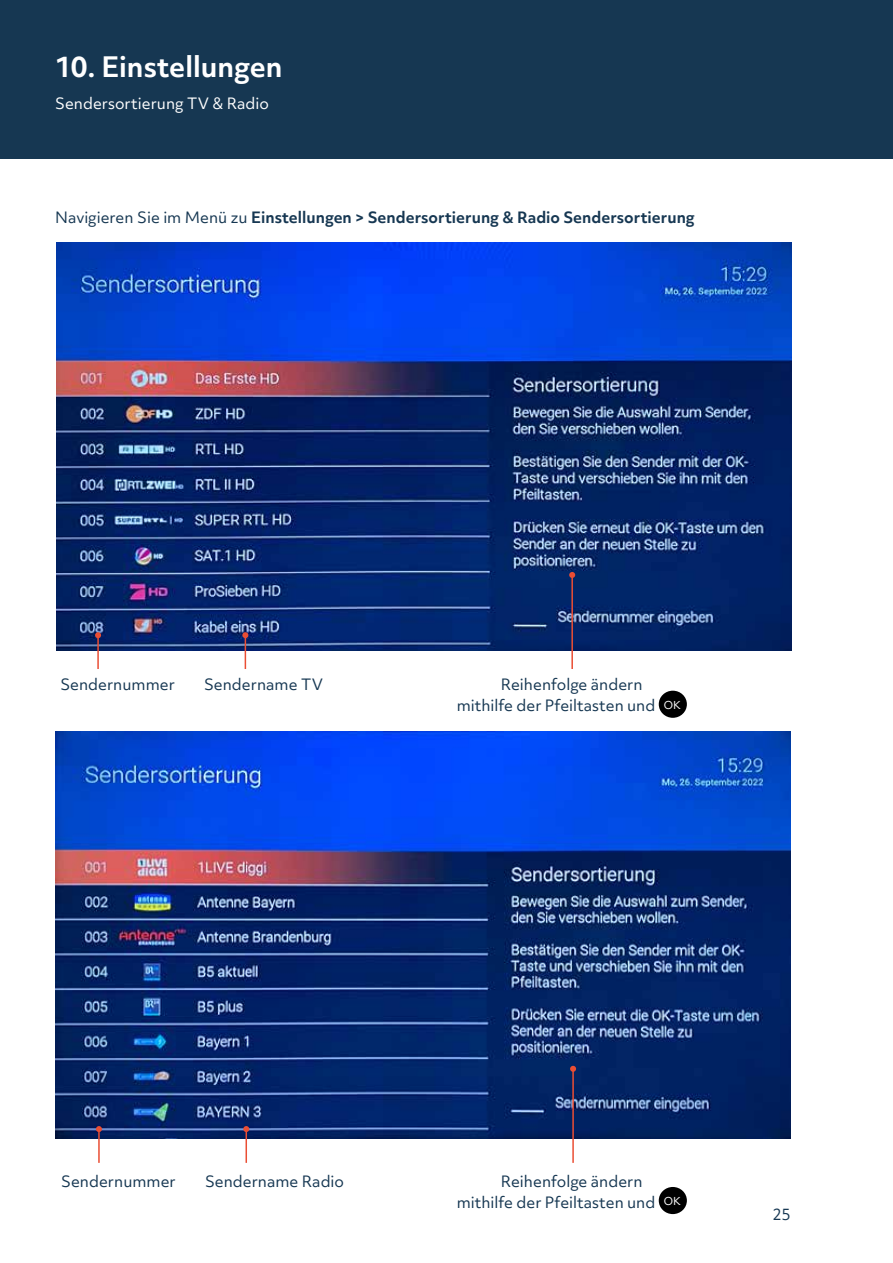
<style>
.page{position:relative;width:893px;height:1263px;background:#fff}
.page>*{position:absolute;margin:0;border:0;box-sizing:border-box;transform-origin:0 0}
.t1{font:700 27px "Objektiv Mk 3";color:#fff}
.t2{font:15px/21px "Objektiv Mk 3";color:#163752;text-align:center}
.t3{font:700 15px "Objektiv Mk 3";color:#163752}
.t4{font:15px "Objektiv Mk 3";color:#fff}
.s1{font-weight:400}
</style>
<div class="page">
<div style="left:0;top:0;width:893px;height:158px;background:#163752"></div>
<img style="left:56px;top:242px;width:736px;height:409px">
<hr style="left:97px;top:635px;width:2px;height:34px;background:#ea4e34">
<svg style="left:95px;top:632px;width:6px;height:6px"></svg>
<img style="left:55px;top:731px;width:736px;height:407px">
<hr style="left:245px;top:635px;width:1px;height:34px;background:#ea4e34">
<svg style="left:242px;top:632px;width:6px;height:6px"></svg>
<div style="left:659px;top:691px;width:28px;height:27px;background:#000;border-radius:50%"></div>
<hr style="left:571px;top:575px;width:2px;height:94px;background:#ea4e34">
<svg style="left:569px;top:572px;width:6px;height:6px"></svg>
<hr style="left:98px;top:1129px;width:2px;height:34px;background:#ea4e34">
<svg style="left:96px;top:1126px;width:6px;height:6px"></svg>
<hr style="left:246px;top:1129px;width:1px;height:34px;background:#ea4e34">
<svg style="left:243px;top:1126px;width:6px;height:6px"></svg>
<div style="left:659px;top:1187px;width:28px;height:27px;background:#000;border-radius:50%"></div>
<hr style="left:572px;top:1069px;width:2px;height:94px;background:#ea4e34">
<svg style="left:570px;top:1066px;width:6px;height:6px"></svg>
<h1 class="t1" style="left:55px;top:48px;width:229px">10. Einstellungen</h1>
<p class="t4" style="left:55px;top:93px;width:215px">Sendersortierung TV &amp; Radio</p>
<p class="t3" style="left:55px;top:206px;width:641px"><span class="s1">Navigieren Sie im Menü zu</span> Einstellungen &gt; Sendersortierung &amp; Radio Sendersortierung</p>
<p class="t2" style="left:60px;top:674px;width:116px">Sendernummer</p>
<p class="t2" style="left:204px;top:674px;width:120px">Sendername TV</p>
<p class="t2" style="left:457px;top:674px;width:226px">Reihenfolge ändern<br>mithilfe der Pfeiltasten und <sup>OK</sup></p>
<p class="t2" style="left:61px;top:1170px;width:116px">Sendernummer</p>
<p class="t2" style="left:205px;top:1170px;width:141px">Sendername Radio</p>
<p class="t2" style="left:457px;top:1170px;width:226px">Reihenfolge ändern<br>mithilfe der Pfeiltasten und <sup>OK</sup></p>
<p class="t2" style="left:772px;top:1203px;width:20px">25</p>
</div>
